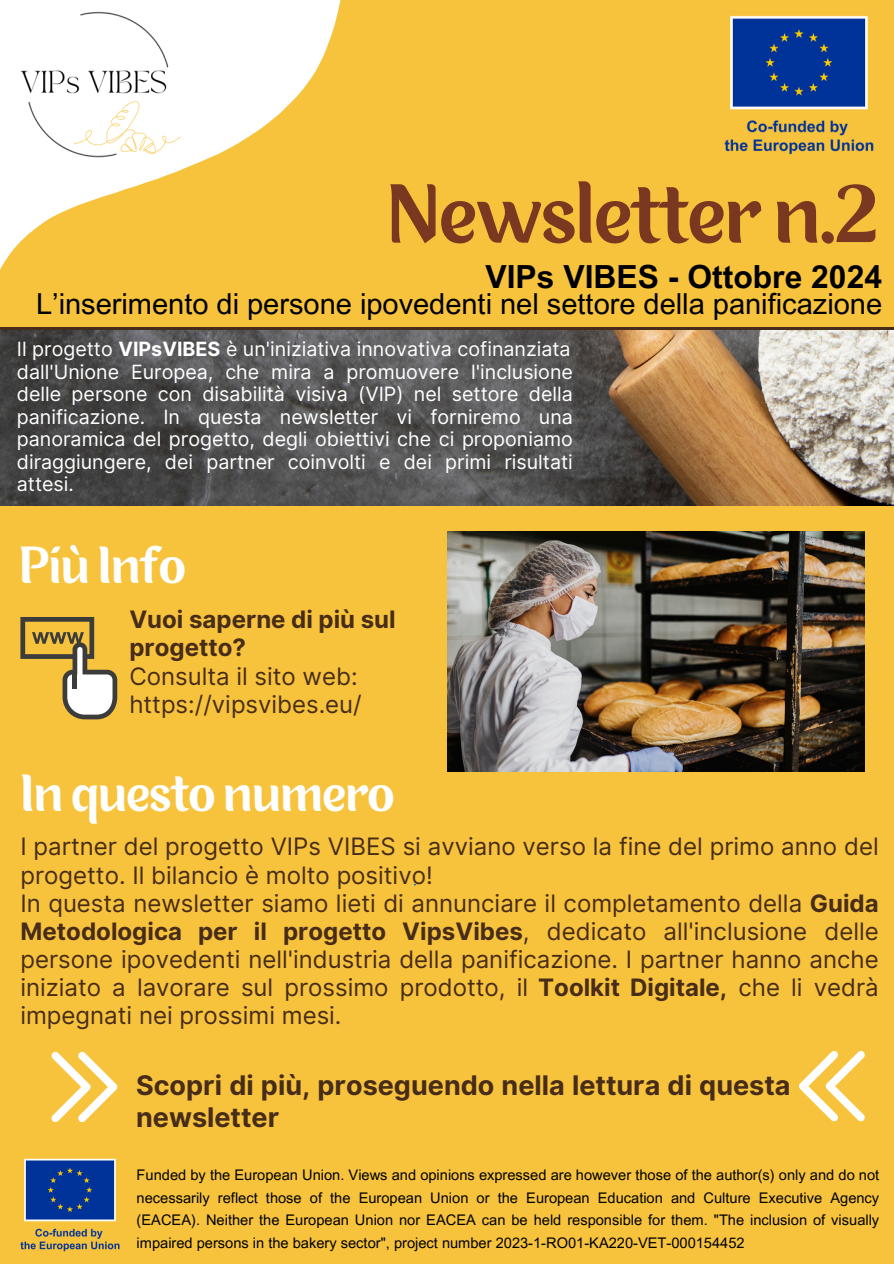
<style>
.page{position:relative;width:894px;height:1264px;background:#fff}
.page>*{position:absolute;margin:0;border:0;box-sizing:border-box;transform-origin:0 0}
.t1{font:76.95px "Para";color:#79381f}
.t2{font:48px "Para";color:#fff}
.t3{font:700 31.8px "Arial MT Pro";color:#000}
.t4{font:28.95px "Arial MT Pro";color:#000}
.t5{font:700 27px/31.5px "Inter";color:#472c19}
.t6{font:24px/28.2px "Inter";color:#472c19}
.t7{font:19.65px/22.5px "Inter";color:#fff;text-align:justify}
.t8{font:14.7px/22.5px "Arial MT Pro";color:#000;text-align:justify}
.s1{font-weight:700}
</style>
<div class="page">
<div style="left:0;top:0;width:893px;height:1263px;background:#f7c33c"></div>
<div style="left:0;top:327px;width:893px;height:6px;background:#472c19"></div>
<svg style="left:0;top:0;width:341px;height:270px"></svg>
<img style="left:724px;top:15px;width:150px;height:140px">
<img style="left:6px;top:1px;width:181px;height:181px">
<img style="left:0;top:330px;width:893px;height:176px">
<img style="left:447px;top:531px;width:417px;height:240px">
<img style="left:20px;top:1158px;width:100px;height:94px">
<svg style="left:20px;top:617px;width:97px;height:102px"></svg>
<div style="left:72px;top:672px;width:5px;height:16px;background:#3c3c3b"></div>
<svg style="left:51px;top:1051px;width:66px;height:71px"></svg>
<svg style="left:799px;top:1051px;width:65px;height:70px"></svg>
<p class="t1" style="left:387px;top:181px;width:493px">Newsletter n.2</p>
<p class="t3" style="left:485px;top:265px;width:398px">VIPs VIBES - Ottobre 2024</p>
<p class="t4" style="left:36px;top:292px;width:847px">L’inserimento di persone ipovedenti nel settore della panificazione</p>
<h2 class="t7" style="left:17px;top:338px;width:555px">Il progetto <span class="s1">VIPsVIBES</span> è un'iniziativa innovativa cofinanziata</h2>
<p class="t7" style="left:17px;top:360px;width:557px">dall'Unione Europea, che mira a promuovere l'inclusione delle persone con disabilità visiva (VIP) nel settore della panificazione. In questa newsletter vi forniremo una panoramica del progetto, degli obiettivi che ci proponiamo diraggiungere, dei partner coinvolti e dei primi risultati attesi.</p>
<h4 class="t2" style="left:19px;top:544px;width:168px">Più Info</h4>
<h6 class="t6" style="left:129px;top:605px;width:268px"><span class="s1">Vuoi saperne di più sul progetto?<br></span>Consulta il sito web: https://vipsvibes.eu/</h6>
<h2 class="t2" style="left:20px;top:772px;width:375px">In questo numero</h2>
<h6 class="t6" style="left:20px;top:832px;width:859px">I partner del progetto VIPs VIBES si avviano verso la fine del primo anno del progetto. Il bilancio è molto positivo!<br>In questa newsletter siamo lieti di annunciare il completamento della <span class="s1">Guida Metodologica per il progetto VipsVibes</span>, dedicato all'inclusione delle persone ipovedenti nell'industria della panificazione. I partner hanno anche iniziato a lavorare sul prossimo prodotto, il <span class="s1">Toolkit Digitale,</span> che li vedrà impegnati nei prossimi mesi.</h6>
<p class="t5" style="left:136px;top:1069px;width:655px">Scopri di più, proseguendo nella lettura di questa newsletter</p>
<p class="t8" style="left:137px;top:1165px;width:744px">Funded by the European Union. Views and opinions expressed are however those of the author(s) only and do not necessarily reflect those of the European Union or the European Education and Culture Executive Agency (EACEA). Neither the European Union nor EACEA can be held responsible for them. "The inclusion of visually impaired persons in the bakery sector", project number 2023-1-RO01-KA220-VET-000154452</p>
</div>
